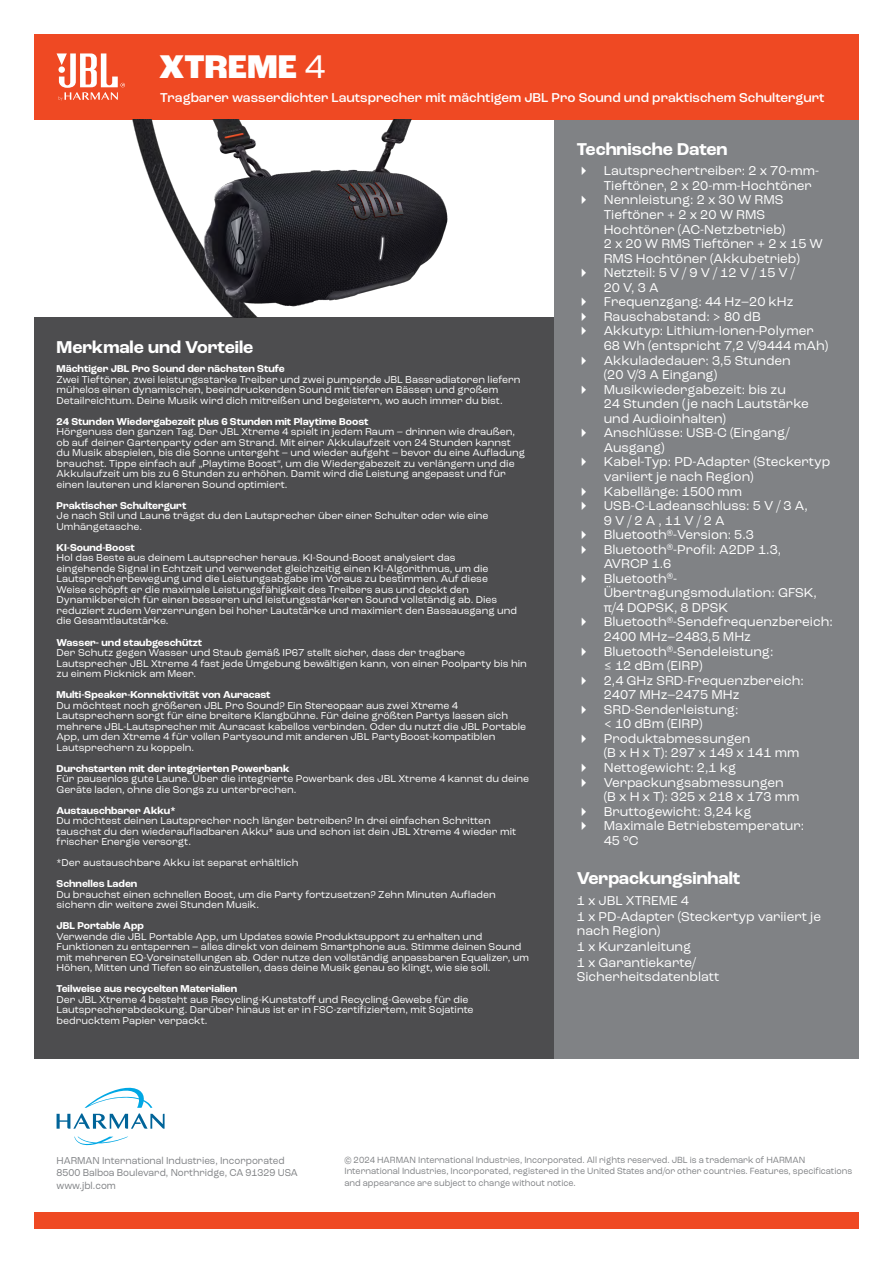
<style>
.page{position:relative;width:893px;height:1263px;background:#fff}
.page>*{position:absolute;margin:0;border:0;box-sizing:border-box;transform-origin:0 0}
.t1{font:800 34.5px "Roc Grotesk";color:#fff}
.t2{font:700 18px "Roc Grotesk";color:#fff}
.t3{font:13.5px/14.5px "Roc Grotesk";color:#fff}
.t4{font:500 13.5px "Roc Grotesk";color:#fff}
.t5{font:10.5px/10.5px "Roc Grotesk";color:#fff}
.t6{font:700 10.5px "Roc Grotesk";color:#fff}
.t7{font:10.5px/12.6px "Roc Grotesk";color:#808285;scale:.94 1}
.t8{font:9.45px/11.4px "Roc Grotesk";color:#808285;scale:.94 1}
.s1{font-weight:400}
</style>
<div class="page">
<div style="left:34px;top:1213px;width:825px;height:16px;background:#ef4923"></div>
<div style="left:34px;top:317px;width:520px;height:742px;background:#4d4d4f"></div>
<div style="left:554px;top:119px;width:305px;height:940px;background:#808285"></div>
<svg style="left:74px;top:1137px;width:54px;height:8px"></svg>
<svg style="left:57px;top:1087px;width:108px;height:42px"></svg>
<div style="left:34px;top:34px;width:825px;height:85px;background:#ef4923"></div>
<svg style="left:57px;top:53px;width:68px;height:48px"></svg>
<img style="left:132px;top:120px;width:316px;height:197px">
<h1 class="t1" style="left:159px;top:45px;width:168px">XTREME <span class="s1">4</span></h1>
<p class="t4" style="left:160px;top:89px;width:666px">Tragbarer wasserdichter Lautsprecher mit mächtigem JBL Pro Sound und praktischem Schultergurt</p>
<h2 class="t2" style="left:57px;top:336px;width:198px">Merkmale und Vorteile</h2>
<p class="t6" style="left:57px;top:362px;width:230px">Mächtiger JBL Pro Sound der nächsten Stufe</p>
<p class="t5" style="left:57px;top:374px;width:465px">Zwei Tieftöner, zwei leistungsstarke Treiber und zwei pumpende JBL Bassradiatoren liefern mühelos einen dynamischen, beeindruckenden Sound mit tieferen Bässen und großem<br>Detailreichtum. Deine Musik wird dich mitreißen und begeistern, wo auch immer du bist.</p>
<p class="t6" style="left:57px;top:415px;width:314px">24 Stunden Wiedergabezeit plus 6 Stunden mit Playtime Boost</p>
<p class="t5" style="left:57px;top:427px;width:470px">Hörgenuss den ganzen Tag. Der JBL Xtreme 4 spielt in jedem Raum – drinnen wie draußen, ob auf deiner Gartenparty oder am Strand. Mit einer Akkulaufzeit von 24 Stunden kannst du Musik abspielen, bis die Sonne untergeht – und wieder aufgeht – bevor du eine Aufladung brauchst. Tippe einfach auf „Playtime Boost“, um die Wiedergabezeit zu verlängern und die Akkulaufzeit um bis zu 6 Stunden zu erhöhen. Damit wird die Leistung angepasst und für einen lauteren und klareren Sound optimiert.</p>
<p class="t6" style="left:57px;top:499px;width:131px">Praktischer Schultergurt</p>
<p class="t5" style="left:57px;top:511px;width:433px">Je nach Stil und Laune trägst du den Lautsprecher über einer Schulter oder wie eine<br>Umhängetasche.</p>
<p class="t6" style="left:57px;top:541px;width:80px">KI-Sound-Boost</p>
<p class="t5" style="left:57px;top:553px;width:462px">Hol das Beste aus deinem Lautsprecher heraus. KI-Sound-Boost analysiert das eingehende Signal in Echtzeit und verwendet gleichzeitig einen KI-Algorithmus, um die Lautsprecherbewegung und die Leistungsabgabe im Voraus zu bestimmen. Auf diese Weise schöpft er die maximale Leistungsfähigkeit des Treibers aus und deckt den Dynamikbereich für einen besseren und leistungsstärkeren Sound vollständig ab. Dies reduziert zudem Verzerrungen bei hoher Lautstärke und maximiert den Bassausgang und die Gesamtlautstärke.</p>
<p class="t6" style="left:57px;top:635px;width:147px">Wasser- und staubgeschützt</p>
<p class="t5" style="left:57px;top:647px;width:472px">Der Schutz gegen Wasser und Staub gemäß IP67 stellt sicher, dass der tragbare<br>Lautsprecher JBL Xtreme 4 fast jede Umgebung bewältigen kann, von einer Poolparty bis hin zu einem Picknick am Meer.</p>
<p class="t6" style="left:57px;top:688px;width:216px">Multi-Speaker-Konnektivität von Auracast</p>
<p class="t5" style="left:57px;top:700px;width:471px">Du möchtest noch größeren JBL Pro Sound? Ein Stereopaar aus zwei Xtreme 4<br>Lautsprechern sorgt für eine breitere Klangbühne. Für deine größten Partys lassen sich mehrere JBL-Lautsprecher mit Auracast kabellos verbinden. Oder du nutzt die JBL Portable App, um den Xtreme 4 für vollen Partysound mit anderen JBL PartyBoost-kompatiblen Lautsprechern zu koppeln.</p>
<p class="t6" style="left:57px;top:761px;width:234px">Durchstarten mit der integrierten Powerbank</p>
<p class="t5" style="left:57px;top:773px;width:474px">Für pausenlos gute Laune. Über die integrierte Powerbank des JBL Xtreme 4 kannst du deine<br>Geräte laden, ohne die Songs zu unterbrechen.</p>
<p class="t6" style="left:57px;top:803px;width:120px">Austauschbarer Akku*</p>
<p class="t5" style="left:57px;top:815px;width:461px">Du möchtest deinen Lautsprecher noch länger betreiben? In drei einfachen Schritten tauschst du den wiederaufladbaren Akku* aus und schon ist dein JBL Xtreme 4 wieder mit frischer Energie versorgt.</p>
<p class="t5" style="left:57px;top:857px;width:243px">*Der austauschbare Akku ist separat erhältlich</p>
<p class="t6" style="left:57px;top:877px;width:82px">Schnelles Laden</p>
<p class="t5" style="left:57px;top:889px;width:441px">Du brauchst einen schnellen Boost, um die Party fortzusetzen? Zehn Minuten Aufladen sichern dir weitere zwei Stunden Musik.</p>
<p class="t6" style="left:57px;top:919px;width:89px">JBL Portable App</p>
<p class="t5" style="left:57px;top:931px;width:474px">Verwende die JBL Portable App, um Updates sowie Produktsupport zu erhalten und Funktionen zu entsperren – alles direkt von deinem Smartphone aus. Stimme deinen Sound mit mehreren EQ-Voreinstellungen ab. Oder nutze den vollständig anpassbaren Equalizer, um Höhen, Mitten und Tiefen so einzustellen, dass deine Musik genau so klingt, wie sie soll.</p>
<p class="t6" style="left:57px;top:982px;width:182px">Teilweise aus recycelten Materialien</p>
<p class="t5" style="left:57px;top:994px;width:419px">Der JBL Xtreme 4 besteht aus Recycling-Kunststoff und Recycling-Gewebe für die<br>Lautsprecherabdeckung. Darüber hinaus ist er in FSC-zertifiziertem, mit Sojatinte bedrucktem Papier verpackt.</p>
<h2 class="t2" style="left:577px;top:138px;width:152px">Technische Daten</h2>
<p class="t3" style="left:604px;top:164px;width:231px">Lautsprechertreiber: 2 x 70-mm-<br>Tieftöner, 2 x 20-mm-Hochtöner<br>Nennleistung: 2 x 30 W RMS<br>Tieftöner + 2 x 20 W RMS<br>Hochtöner (AC-Netzbetrieb)<br>2 x 20 W RMS Tieftöner + 2 x 15 W<br>RMS Hochtöner (Akkubetrieb)<br>Netzteil: 5 V / 9 V / 12 V / 15 V /<br>20 V, 3 A<br>Frequenzgang: 44 Hz–20 kHz<br>Rauschabstand: &gt; 80 dB<br>Akkutyp: Lithium-Ionen-Polymer<br>68 Wh (entspricht 7,2 V/9444 mAh)<br>Akkuladedauer: 3,5 Stunden<br>(20 V/3 A Eingang)<br>Musikwiedergabezeit: bis zu<br>24 Stunden ( je nach Lautstärke und Audioinhalten)<br>Anschlüsse: USB-C (Eingang/<br>Ausgang)<br>Kabel-Typ: PD-Adapter (Steckertyp variiert je nach Region)<br>Kabellänge: 1500 mm<br>USB-C-Ladeanschluss: 5 V / 3 A,<br>9 V / 2 A , 11 V / 2 A<br>Bluetooth<sup>®</sup>-Version: 5.3<br>Bluetooth<sup>®</sup>-Profil: A2DP 1.3,<br>AVRCP 1.6<br>Bluetooth<sup>®</sup>-<br>Übertragungsmodulation: GFSK, π/4 DQPSK, 8 DPSK<br>Bluetooth<sup>®</sup>-Sendefrequenzbereich:<br>2400 MHz–2483,5 MHz<br>Bluetooth<sup>®</sup>-Sendeleistung:<br>≤ 12 dBm (EIRP)<br>2,4 GHz SRD-Frequenzbereich:<br>2407 MHz–2475 MHz<br>SRD-Senderleistung:<br>&lt; 10 dBm (EIRP)<br>Produktabmessungen<br>(B x H x T): 297 x 149 x 141 mm<br>Nettogewicht: 2,1 kg<br>Verpackungsabmessungen<br>(B x H x T): 325 x 218 x 173 mm<br>Bruttogewicht: 3,24 kg<br>Maximale Betriebstemperatur:<br>45 °C</p>
<h2 class="t2" style="left:577px;top:866px;width:165px">Verpackungsinhalt</h2>
<p class="t3" style="left:577px;top:892px;width:246px;line-height:15.8px">1 x JBL XTREME 4<br>1 x PD-Adapter (Steckertyp variiert je</p>
<p class="t3" style="left:577px;top:923px;width:121px;line-height:15.8px">nach Region)<br>1 x Kurzanleitung<br>1 x Garantiekarte/</p>
<p class="t3" style="left:577px;top:970px;width:144px">Sicherheitsdatenblatt</p>
<p class="t7" style="left:57px;top:1154px;width:258px">HARMAN International Industries, Incorporated<br>8500 Balboa Boulevard, Northridge, CA 91329 USA www.jbl.com</p>
<p class="t8" style="left:344px;top:1154px;width:542px">© 2024 HARMAN International Industries, Incorporated. All rights reserved. JBL is a trademark of HARMAN<br>International Industries, Incorporated, registered in the United States and/or other countries. Features, specifications and appearance are subject to change without notice.</p>
</div>
